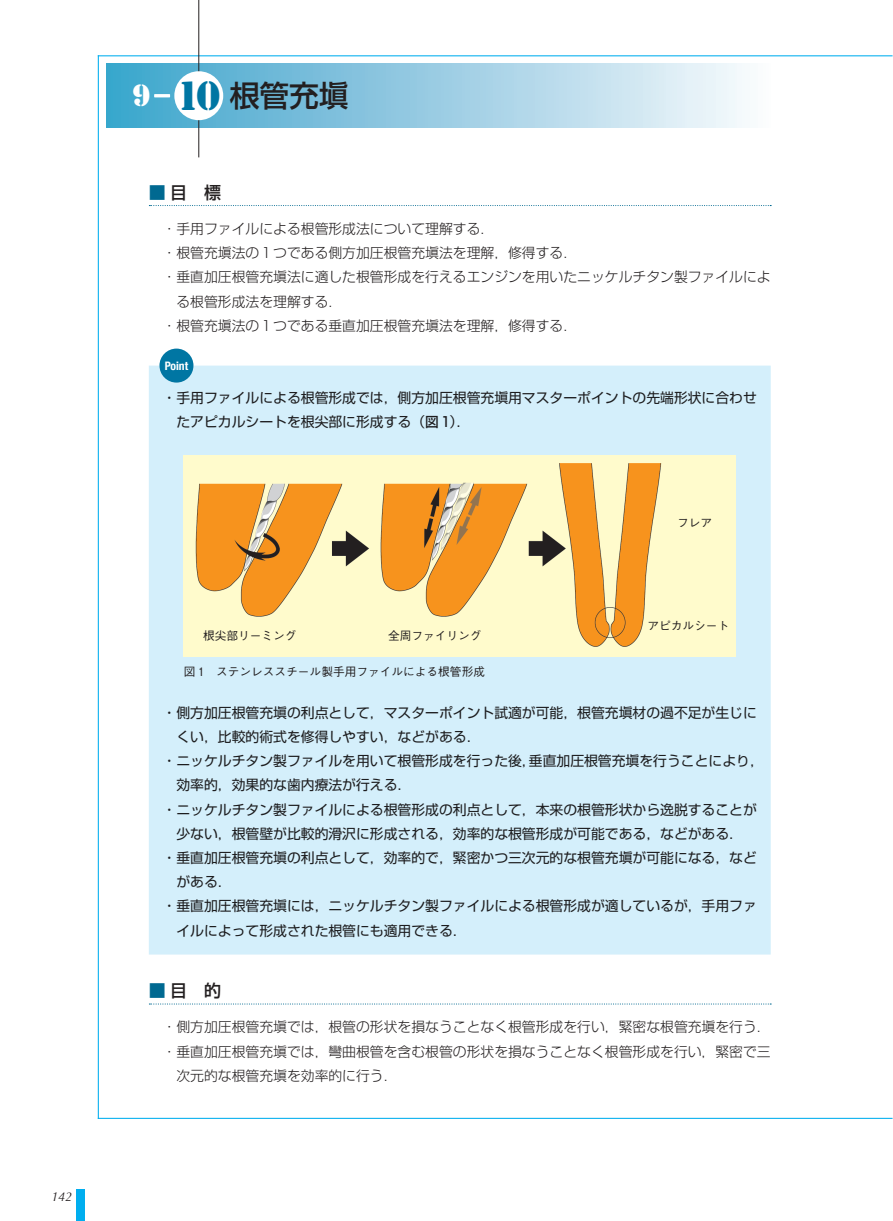
<style>
.page{position:relative;width:893px;height:1221px;background:#fff}
.page>*{position:absolute;margin:0;border:0;box-sizing:border-box;transform-origin:0 0}
.大見出し_２ケタ{font:500 29.7px "Shin Go Pro";color:#231f20}
.小見出し{font:500 16.95px "Shin Go Pro";color:#231f20}
.ポイント_本文{font:13.8px/24.2px "Shin Go Pro";color:#231f20}
.本文_頭中黒{font:300 13.8px/24.2px "Shin Go Pro";color:#231f20}
.t1{font:italic 12.75px "Optima";color:#231f20}
.図表タイトル_11Q_行間2{font:500 11.7px "Gothic BBB Pro";color:#231f20}
.図中文字_11Q{font:500 11.7px "Gothic BBB Pro";color:#231f20}
.t2{font:700 condensed 11.7px "Helvetica Neue";color:#fff}
.s1{font-family:"Stencil";font-weight:400;font-size:31.95px;color:#fff}
.s2{font-family:"Stencil";font-weight:400;font-size:42.45px;color:#0076a3}
.s3{color:#006991}
.s4{font-weight:500}
</style>
<div class="page">
<div style="left:77px;top:1188px;width:8px;height:32px;background:#00aeef"></div>
<hr style="left:98px;top:55px;width:794px;height:1px;background:#00aeef">
<hr style="left:98px;top:1117px;width:794px;height:1px;background:#00aeef">
<hr style="left:98px;top:55px;width:1px;height:1063px;background:#00aeef">
<div style="left:106px;top:64px;width:665px;height:64px;background:linear-gradient(to right,#3ba2ca,#fbfafd)"></div>
<hr style="left:199px;top:0;width:1px;height:157px;background:#231f20">
<div style="left:174px;top:71px;width:49px;height:49px;background:#fff;border-radius:50%"></div>
<svg style="left:149px;top:205px;width:622px;height:1px"></svg>
<svg style="left:149px;top:1003px;width:622px;height:1px"></svg>
<div style="left:149px;top:365px;width:622px;height:589px;background:#d4effb"></div>
<div style="left:159px;top:348px;width:34px;height:34px;background:#0076a3;border-radius:50%"></div>
<img style="left:184px;top:455px;width:552px;height:201px">
<p class="t1" style="left:51px;top:1188px;width:23px">142</p>
<p class="大見出し_２ケタ" style="left:133px;top:71px;width:218px"><span class="s1">9-</span><span class="s2">10</span> 根管充塡</p>
<p class="小見出し" style="left:149px;top:178px;width:74px"><span class="s3">■</span>目 標</p>
<p class="本文_頭中黒" style="left:163px;top:215px;width:333px">・手用ファイルによる根管形成法について理解する．</p>
<p class="本文_頭中黒" style="left:163px;top:239px;width:416px">・根管充塡法の 1 つである側方加圧根管充塡法を理解，修得する．</p>
<p class="本文_頭中黒" style="left:176px;top:263px;width:596px;text-indent:-14px">・垂直加圧根管充塡法に適した根管形成を行えるエンジンを用いたニッケルチタン製ファイルによる根管形成法を理解する．</p>
<p class="本文_頭中黒" style="left:163px;top:312px;width:416px">・根管充塡法の 1 つである垂直加圧根管充塡法を理解，修得する．</p>
<p class="t2" style="left:165px;top:358px;width:25px">Point</p>
<p class="ポイント_本文" style="left:176px;top:384px;width:582px;text-indent:-14px">・手用ファイルによる根管形成では，側方加圧根管充塡用マスターポイントの先端形状に合わせたアピカルシートを根尖部に形成する（<span class="s4">図 ₁</span>）．</p>
<p class="図中文字_11Q" style="left:203px;top:626px;width:95px">根尖部リーミング</p>
<p class="図中文字_11Q" style="left:388px;top:626px;width:95px">全周ファイリング</p>
<p class="図表タイトル_11Q_行間2" style="left:184px;top:661px;width:303px">図 1　ステンレススチール製手用ファイルによる根管形成</p>
<p class="図中文字_11Q" style="left:677px;top:513px;width:37px">フレア</p>
<p class="図中文字_11Q" style="left:647px;top:615px;width:83px">アピカルシート</p>
<p class="ポイント_本文" style="left:176px;top:698px;width:582px;text-indent:-14px">・側方加圧根管充塡の利点として，マスターポイント試適が可能，根管充塡材の過不足が生じにくい，比較的術式を修得しやすい，などがある．</p>
<p class="ポイント_本文" style="left:176px;top:747px;width:589px;text-indent:-14px">・ニッケルチタン製ファイルを用いて根管形成を行った後，垂直加圧根管充塡を行うことにより，効率的，効果的な歯内療法が行える．</p>
<p class="ポイント_本文" style="left:163px;top:795px;width:596px;text-align:center">・ニッケルチタン製ファイルによる根管形成の利点として，本来の根管形状から逸脱することが少ない，根管壁が比較的滑沢に形成される，効率的な根管形成が可能である，などがある．</p>
<p class="ポイント_本文" style="left:176px;top:844px;width:582px;text-indent:-14px">・垂直加圧根管充塡の利点として，効率的で，緊密かつ三次元的な根管充塡が可能になる，などがある．</p>
<p class="ポイント_本文" style="left:176px;top:892px;width:582px;text-indent:-14px">・垂直加圧根管充塡には，ニッケルチタン製ファイルによる根管形成が適しているが，手用ファイルによって形成された根管にも適用できる．</p>
<p class="小見出し" style="left:149px;top:976px;width:74px"><span class="s3">■</span>目 的</p>
<p class="本文_頭中黒" style="left:163px;top:1013px;width:610px">・側方加圧根管充塡では，根管の形状を損なうことなく根管形成を行い，緊密な根管充塡を行う．</p>
<p class="本文_頭中黒" style="left:176px;top:1037px;width:596px;text-indent:-14px">・垂直加圧根管充塡では，彎曲根管を含む根管の形状を損なうことなく根管形成を行い，緊密で三次元的な根管充塡を効率的に行う．</p>
</div>
